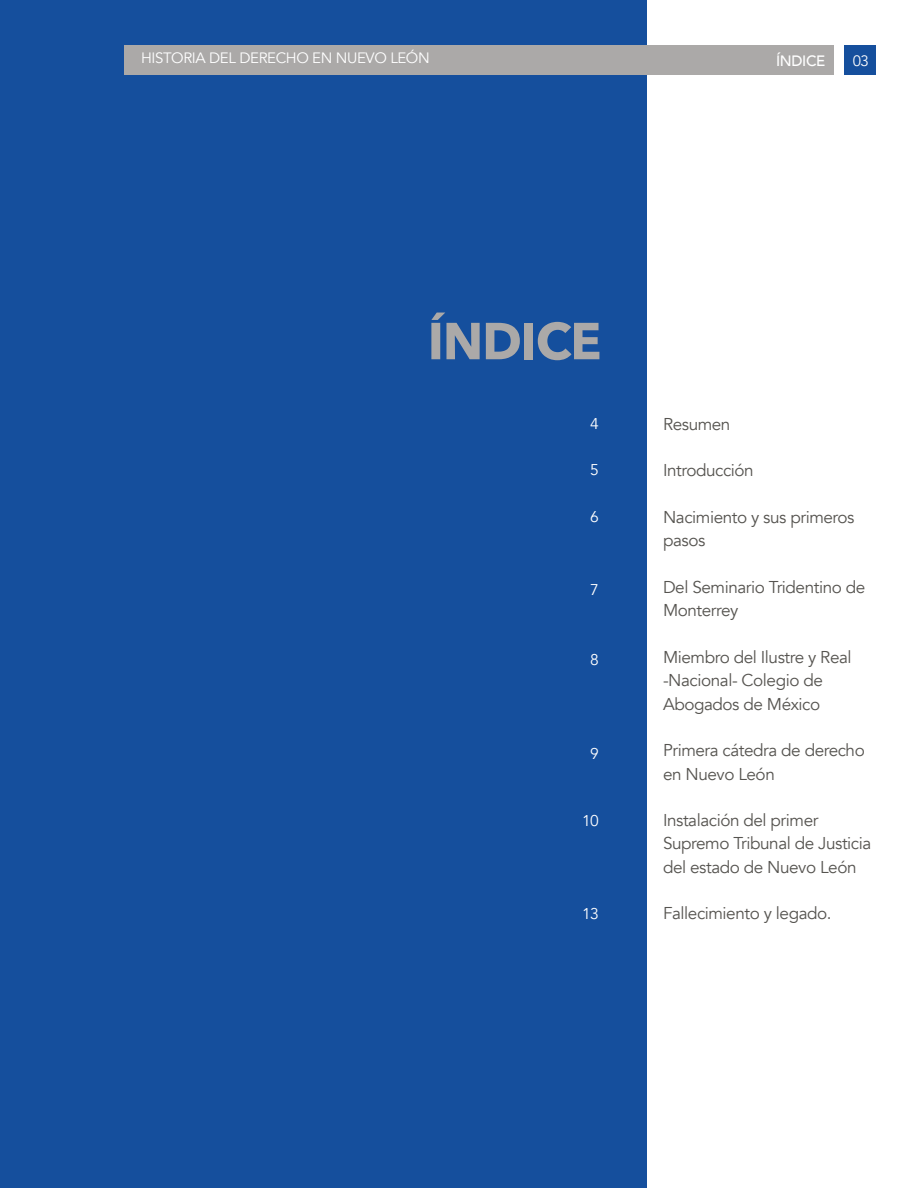
<style>
.page{position:relative;width:918px;height:1188px;background:#fff}
.page>*{position:absolute;margin:0;border:0;box-sizing:border-box;transform-origin:0 0}
.t1{font:700 51.45px "Avenir Next";letter-spacing:-.025em;color:#aba9a8}
.t2{font:17.1px/23.4px "Avenir";letter-spacing:-.025em;color:#565450}
.t3{font:15.6px "Avenir";color:#fff}
.t4{font:15px "Avenir";letter-spacing:-.025em;color:#fff}
.t5{font:500 15px "Avenir";letter-spacing:-.025em;color:#fff}
</style>
<div class="page">
<div style="left:0;top:0;width:646px;height:1188px;background:#154f9d"></div>
<div style="left:125px;top:45px;width:709px;height:29px;background:#aba9a8"></div>
<div style="left:844px;top:45px;width:32px;height:29px;background:#154f9d"></div>
<p class="t4" style="left:141px;top:49px;width:290px">HISTORIA DEL DERECHO EN NUEVO LEÓN</p>
<p class="t5" style="left:776px;top:48px;width:51px">ÍNDICE</p>
<p class="t4" style="left:853px;top:52px;width:18px">03</p>
<h1 class="t1" style="left:428px;top:297px;width:175px">ÍNDICE</h1>
<p class="t3" style="left:590px;top:414px;width:10px">4</p>
<p class="t3" style="left:590px;top:460px;width:10px">5</p>
<p class="t3" style="left:590px;top:507px;width:10px">6</p>
<p class="t3" style="left:590px;top:581px;width:10px">7</p>
<p class="t3" style="left:590px;top:650px;width:10px">8</p>
<p class="t3" style="left:590px;top:744px;width:10px">9</p>
<p class="t3" style="left:582px;top:812px;width:18px">10</p>
<p class="t3" style="left:582px;top:905px;width:18px">13</p>
<p class="t2" style="left:663px;top:412px;width:69px">Resumen</p>
<p class="t2" style="left:663px;top:459px;width:92px">Introducción</p>
<p class="t2" style="left:663px;top:506px;width:193px">Nacimiento y sus primeros pasos</p>
<p class="t2" style="left:663px;top:576px;width:204px">Del Seminario Tridentino de<br>Monterrey</p>
<p class="t2" style="left:663px;top:646px;width:190px">Miembro del Ilustre y Real -Nacional- Colegio de<br>Abogados de México</p>
<p class="t2" style="left:663px;top:739px;width:203px">Primera cátedra de derecho en Nuevo León</p>
<p class="t2" style="left:663px;top:809px;width:210px">Instalación del primer<br>Supremo Tribunal de Justicia del estado de Nuevo León</p>
<p class="t2" style="left:663px;top:902px;width:170px">Fallecimiento y legado.</p>
</div>
